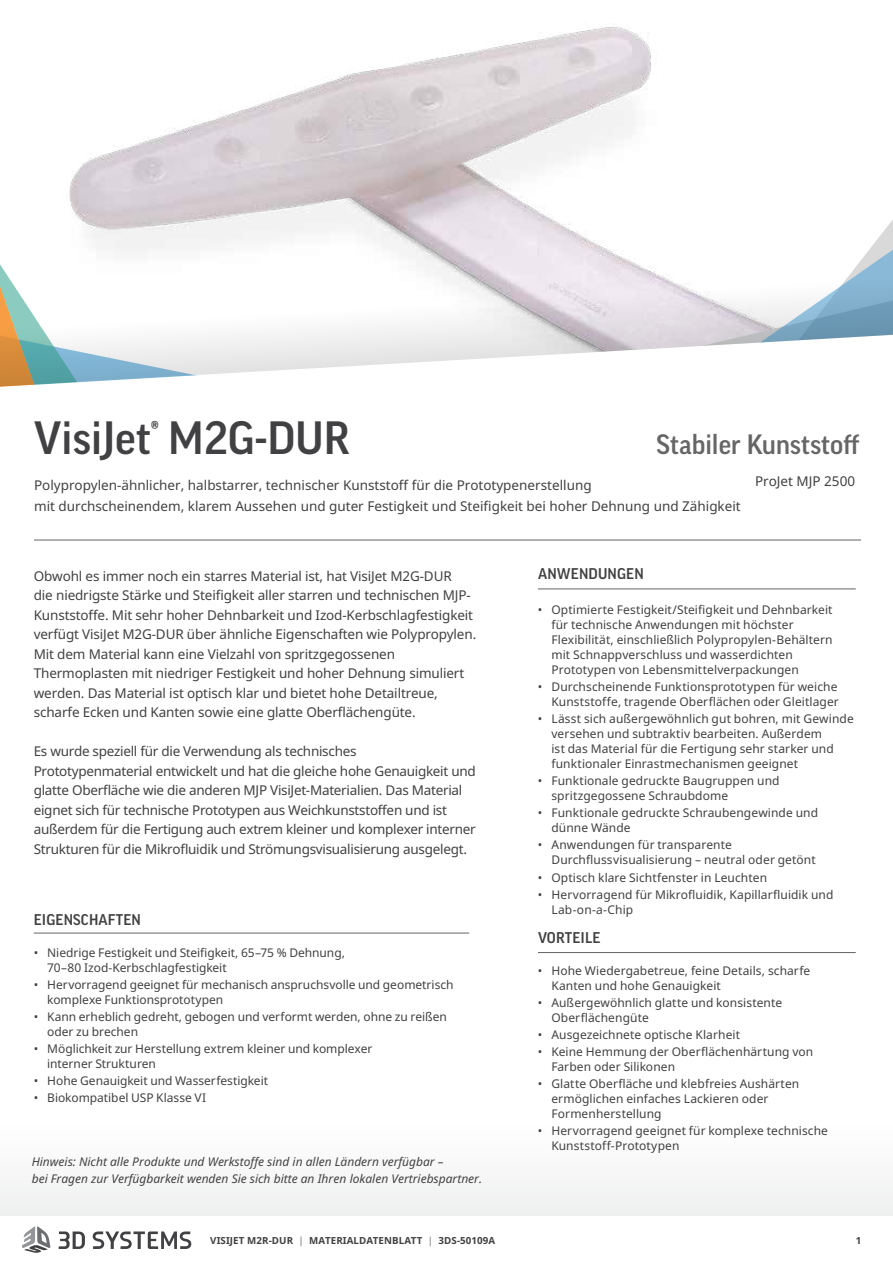
<style>
.page{position:relative;width:893px;height:1263px;background:#fff}
.page>*{position:absolute;margin:0;border:0;box-sizing:border-box;transform-origin:0 0}
.t1{font:500 45px "Good Pro";color:#414042}
.t2{font:500 27px "Good Pro";color:#666}
.t3{font:500 15px "Good Pro";letter-spacing:.01em;color:#414042}
.t4{font:13.5px/19.5px "Noto Sans";letter-spacing:-.01em;color:#414042}
.t5{font:12px/15px "Noto Sans";letter-spacing:.005em;color:#414042}
.t6{font:italic 12px/16.5px "Noto Sans";color:#414042}
.t7{font:700 9.75px "Noto Sans";letter-spacing:.01em;color:#414042}
.s1{color:#939598}
</style>
<div class="page">
<img style="left:69px;top:26px;width:582px;height:228px">
<svg style="left:69px;top:239px;width:149px;height:15px"></svg>
<svg style="left:866px;top:220px;width:27px;height:34px"></svg>
<hr style="left:34px;top:540px;width:827px;height:1px;background:#636466">
<svg style="left:0;top:254px;width:893px;height:133px"></svg>
<div style="left:0;top:1126px;width:893px;height:90px;background:#f7f7f7"></div>
<svg style="left:22px;top:1226px;width:29px;height:27px"></svg>
<svg style="left:59px;top:1231px;width:26px;height:18px"></svg>
<svg style="left:93px;top:1231px;width:98px;height:18px"></svg>
<hr style="left:538px;top:589px;width:318px;height:1px;background:#636466">
<hr style="left:538px;top:952px;width:318px;height:1px;background:#636466">
<hr style="left:34px;top:933px;width:435px;height:1px;background:#636466">
<h1 class="t1" style="left:34px;top:412px;width:317px">VisiJet<sup>®</sup> M2G-DUR</h1>
<h2 class="t2" style="left:656px;top:428px;width:205px">Stabiler Kunststoff</h2>
<p class="t4" style="left:34px;top:474px;width:708px;line-height:21px">Polypropylen-ähnlicher, halbstarrer, technischer Kunststoff für die Prototypenerstellung<br>mit durchscheinendem, klarem Aussehen und guter Festigkeit und Steifigkeit bei hoher Dehnung und Zähigkeit</p>
<p class="t4" style="left:755px;top:471px;width:101px">ProJet MJP 2500</p>
<p class="t4" style="left:34px;top:566px;width:444px">Obwohl es immer noch ein starres Material ist, hat VisiJet M2G-DUR<br>die niedrigste Stärke und Steifigkeit aller starren und technischen MJP-Kunststoffe. Mit sehr hoher Dehnbarkeit und Izod-Kerbschlagfestigkeit verfügt VisiJet M2G-DUR über ähnliche Eigenschaften wie Polypropylen.<br>Mit dem Material kann eine Vielzahl von spritzgegossenen Thermoplasten mit niedriger Festigkeit und hoher Dehnung simuliert werden. Das Material ist optisch klar und bietet hohe Detailtreue, scharfe Ecken und Kanten sowie eine glatte Oberflächengüte.</p>
<p class="t4" style="left:34px;top:741px;width:444px">Es wurde speziell für die Verwendung als technisches Prototypenmaterial entwickelt und hat die gleiche hohe Genauigkeit und glatte Oberfläche wie die anderen MJP VisiJet-Materialien. Das Material eignet sich für technische Prototypen aus Weichkunststoffen und ist außerdem für die Fertigung auch extrem kleiner und komplexer interner Strukturen für die Mikrofluidik und Strömungsvisualisierung ausgelegt.</p>
<p class="t3" style="left:34px;top:911px;width:109px">EIGENSCHAFTEN</p>
<p class="t5" style="left:47px;top:944px;width:299px;text-indent:-14px">• Niedrige Festigkeit und Steifigkeit, 65–75 % Dehnung,<br>70–80 Izod-Kerbschlagfestigkeit</p>
<p class="t5" style="left:47px;top:977px;width:408px;text-indent:-14px">• Hervorragend geeignet für mechanisch anspruchsvolle und geometrisch komplexe Funktionsprototypen</p>
<p class="t5" style="left:47px;top:1009px;width:401px;text-indent:-14px">• Kann erheblich gedreht, gebogen und verformt werden, ohne zu reißen oder zu brechen</p>
<p class="t5" style="left:47px;top:1041px;width:327px;text-indent:-14px">• Möglichkeit zur Herstellung extrem kleiner und komplexer interner Strukturen</p>
<p class="t5" style="left:34px;top:1073px;width:236px">• Hohe Genauigkeit und Wasserfestigkeit</p>
<p class="t5" style="left:34px;top:1090px;width:174px">• Biokompatibel USP Klasse VI</p>
<p class="t6" style="left:32px;top:1153px;width:452px">Hinweis: Nicht alle Produkte und Werkstoffe sind in allen Ländern verfügbar –<br>bei Fragen zur Verfügbarkeit wenden Sie sich bitte an Ihren lokalen Vertriebspartner.</p>
<p class="t3" style="left:538px;top:565px;width:107px">ANWENDUNGEN</p>
<p class="t5" style="left:551px;top:602px;width:283px;text-indent:-14px">• Optimierte Festigkeit/Steifigkeit und Dehnbarkeit für technische Anwendungen mit höchster Flexibilität, einschließlich Polypropylen-Behältern mit Schnappverschluss und wasserdichten Prototypen von Lebensmittelverpackungen</p>
<p class="t5" style="left:538px;top:679px;width:302px;text-align:right">• Durchscheinende Funktionsprototypen für weiche<br>Kunststoffe, tragende Oberflächen oder Gleitlager</p>
<p class="t5" style="left:551px;top:711px;width:304px;text-indent:-14px">• Lässt sich außergewöhnlich gut bohren, mit Gewinde versehen und subtraktiv bearbeiten. Außerdem<br>ist das Material für die Fertigung sehr starker und funktionaler Einrastmechanismen geeignet</p>
<p class="t5" style="left:551px;top:773px;width:230px;text-indent:-14px">• Funktionale gedruckte Baugruppen und spritzgegossene Schraubdome</p>
<p class="t5" style="left:551px;top:805px;width:268px;text-indent:-14px">• Funktionale gedruckte Schraubengewinde und dünne Wände</p>
<p class="t5" style="left:551px;top:837px;width:266px;text-indent:-14px">• Anwendungen für transparente<br>Durchflussvisualisierung – neutral oder getönt</p>
<p class="t5" style="left:538px;top:869px;width:231px">• Optisch klare Sichtfenster in Leuchten</p>
<p class="t5" style="left:551px;top:886px;width:283px;text-indent:-14px">• Hervorragend für Mikrofluidik, Kapillarfluidik und<br>Lab-on-a-Chip</p>
<p class="t3" style="left:538px;top:929px;width:64px">VORTEILE</p>
<p class="t5" style="left:551px;top:962px;width:260px;text-indent:-14px">• Hohe Wiedergabetreue, feine Details, scharfe<br>Kanten und hohe Genauigkeit</p>
<p class="t5" style="left:551px;top:995px;width:232px;text-indent:-14px">• Außergewöhnlich glatte und konsistente<br>Oberflächengüte</p>
<p class="t5" style="left:538px;top:1027px;width:204px">• Ausgezeichnete optische Klarheit</p>
<p class="t5" style="left:551px;top:1044px;width:263px;text-indent:-14px">• Keine Hemmung der Oberflächenhärtung von<br>Farben oder Silikonen</p>
<p class="t5" style="left:551px;top:1076px;width:249px;text-indent:-14px">• Glatte Oberfläche und klebfreies Aushärten ermöglichen einfaches Lackieren oder<br>Formenherstellung</p>
<p class="t5" style="left:551px;top:1123px;width:278px;text-indent:-14px">• Hervorragend geeignet für komplexe technische<br>Kunststoff-Prototypen</p>
<p class="t7" style="left:210px;top:1233px;width:287px">VISIJET M2R-DUR <span class="s1">|</span> MATERIALDATENBLATT <span class="s1">|</span> 3DS-50109A</p>
<p class="t7" style="left:856px;top:1233px;width:7px">1</p>
</div>
